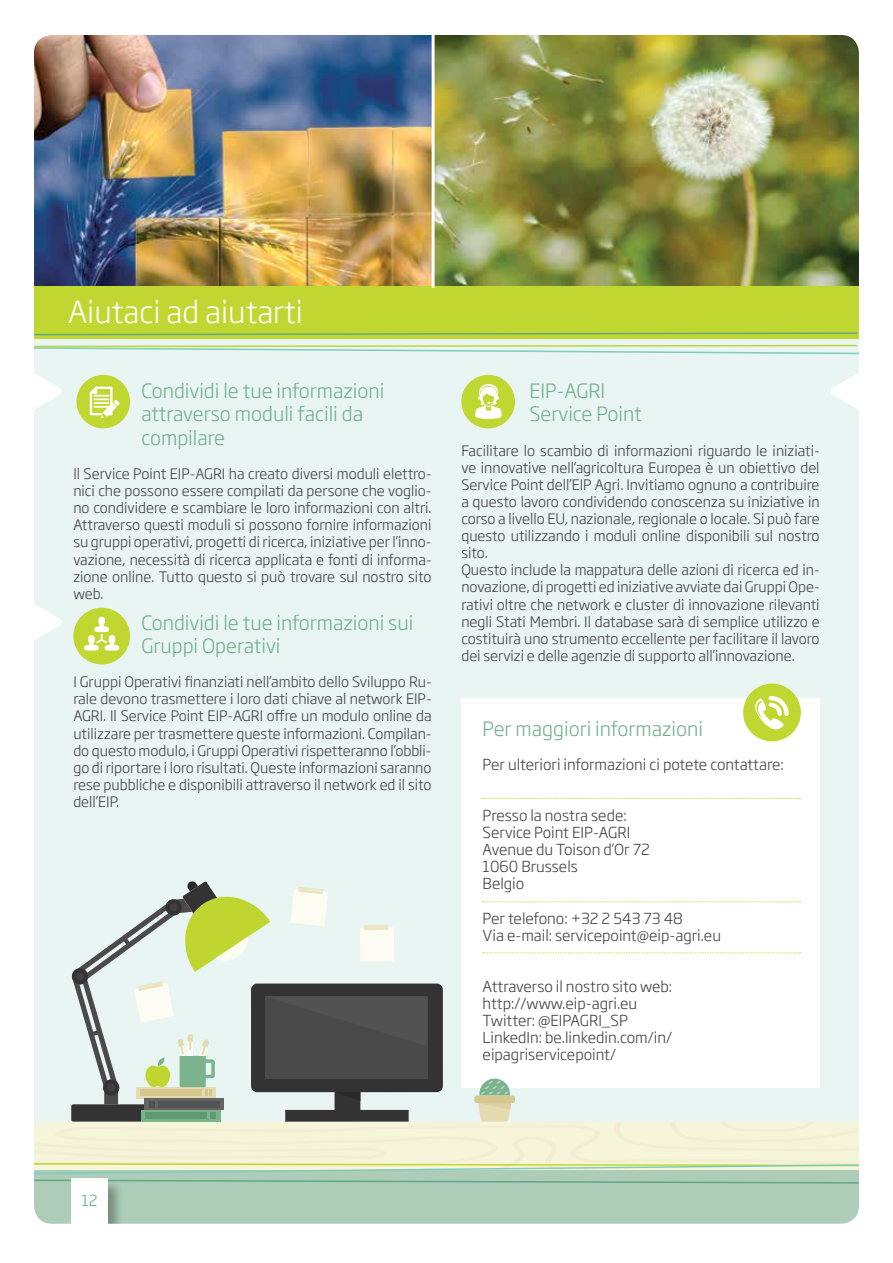
<style>
.page{position:relative;width:893px;height:1263px;background:#fff}
.page>*{position:absolute;margin:0;border:0;box-sizing:border-box;transform-origin:0 0}
.t1{font:300 30px "Soho Gothic Pro";color:#fff}
.t2{font:300 19.5px/23.4px "Soho Gothic Pro";color:#72af8e}
.t3{font:300 15px/17.1px "Soho Gothic Pro";color:#414042}
.t4{font:300 15px "Soho Gothic Pro";color:#61a984}
.t5{font:300 14.25px/17.1px "Soho Gothic Pro";color:#414042;text-align:justify}
</style>
<div class="page">
<img style="left:34px;top:35px;width:825px;height:1189px">
<h1 class="t1" style="left:68px;top:289px;width:236px">Aiutaci ad aiutarti</h1>
<h2 class="t2" style="left:141px;top:378px;width:244px">Condividi le tue informazioni attraverso moduli facili da compilare</h2>
<p class="t5" style="left:73px;top:464px;width:360px">Il Service Point EIP-AGRI ha creato diversi moduli elettro&shy;nici che possono essere compilati da persone che voglio&shy;no condividere e scambiare le loro informazioni con altri.<br>Attraverso questi moduli si possono fornire informazioni su gruppi operativi, progetti di ricerca, iniziative per l’inno&shy;vazione, necessità di ricerca applicata e fonti di informa&shy;zione online. Tutto questo si può trovare sul nostro sito web.</p>
<h2 class="t2" style="left:141px;top:609px;width:273px">Condividi le tue informazioni sui<br>Gruppi Operativi</h2>
<p class="t5" style="left:73px;top:672px;width:360px">I Gruppi Operativi finanziati nell’ambito dello Sviluppo Ru&shy;rale devono trasmettere i loro dati chiave al network EIP-AGRI. Il Service Point EIP-AGRI offre un modulo online da utilizzare per trasmettere queste informazioni. Compilan&shy;do questo modulo, i Gruppi Operativi rispetteranno l’obbli&shy;go di riportare i loro risultati. Queste informazioni saranno rese pubbliche e disponibili attraverso il network ed il sito dell’EIP.</p>
<h2 class="t2" style="left:529px;top:378px;width:114px">EIP-AGRI<br>Service Point</h2>
<p class="t5" style="left:461px;top:441px;width:360px;text-align:left">Facilitare lo scambio di informazioni riguardo le iniziati&shy;ve innovative nell’agricoltura Europea è un obiettivo del Service Point dell’EIP Agri. Invitiamo ognuno a contribuire a questo lavoro condividendo conoscenza su iniziative in corso a livello EU, nazionale, regionale o locale. Si può fare questo utilizzando i moduli online disponibili sul nostro sito.<br>Questo include la mappatura delle azioni di ricerca ed in&shy;novazione, di progetti ed iniziative avviate dai Gruppi Ope&shy;rativi oltre che network e cluster di innovazione rilevanti negli Stati Membri. Il database sarà di semplice utilizzo e costituirà uno strumento eccellente per facilitare il lavoro dei servizi e delle agenzie di supporto all’innovazione.</p>
<h2 class="t2" style="left:483px;top:715px;width:222px">Per maggiori informazioni</h2>
<p class="t3" style="left:483px;top:755px;width:303px">Per ulteriori informazioni ci potete contattare:</p>
<p class="t3" style="left:483px;top:806px;width:169px">Presso la nostra sede:<br>Service Point EIP-AGRI<br>Avenue du Toison d’Or 72<br>1060 Brussels<br>Belgio</p>
<p class="t3" style="left:483px;top:909px;width:240px">Per telefono: +32 2 543 73 48<br>Via e-mail: servicepoint@eip-agri.eu</p>
<p class="t3" style="left:483px;top:977px;width:191px">Attraverso il nostro sito web: http://www.eip-agri.eu<br>Twitter: @EIPAGRI_SP<br>LinkedIn: be.linkedin.com/in/ eipagriservicepoint/</p>
<p class="t4" style="left:81px;top:1188px;width:18px">12</p>
</div>
